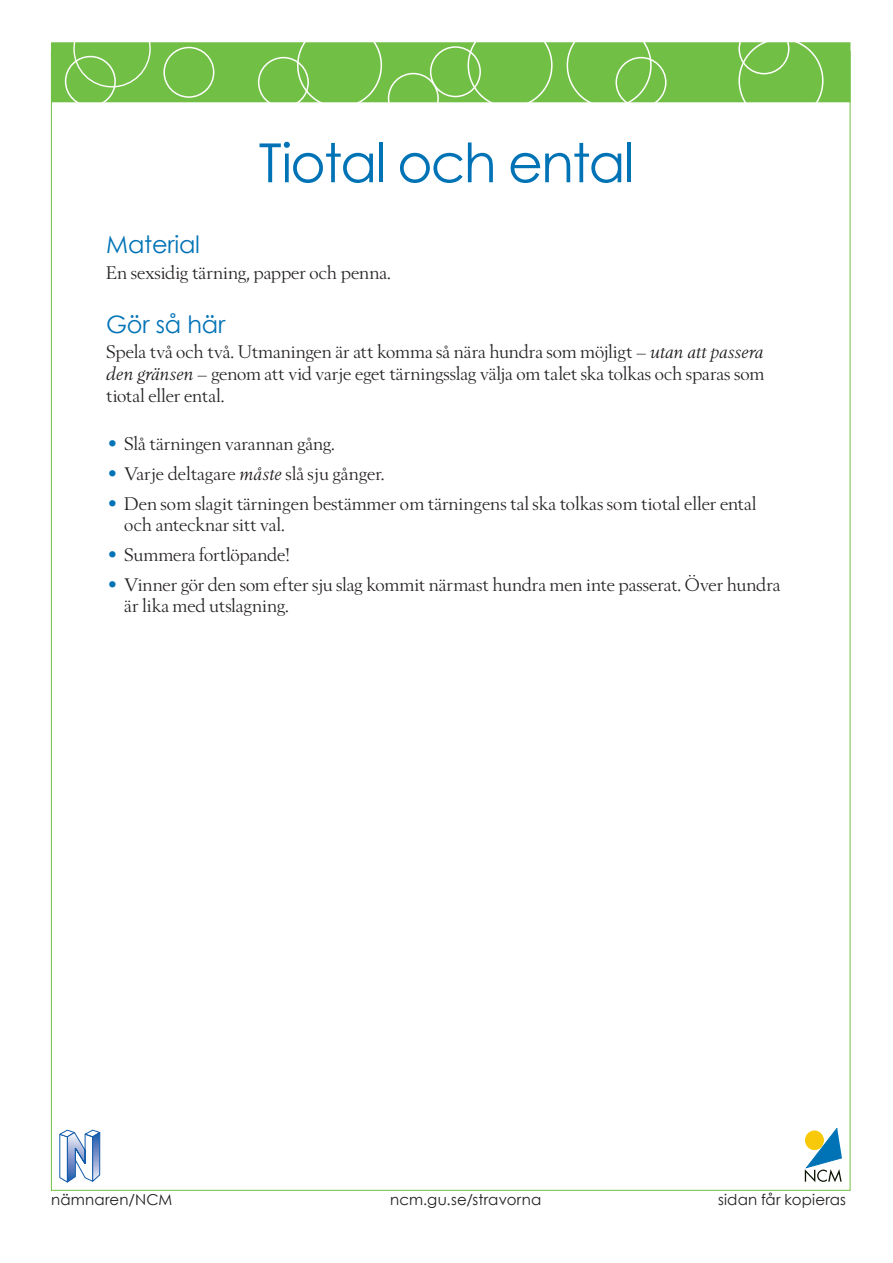
<style>
.page{position:relative;width:893px;height:1263px;background:#fff}
.page>*{position:absolute;margin:0;border:0;box-sizing:border-box;transform-origin:0 0}
.E-titel{font:54px "Century Gothic";letter-spacing:-.035em;color:#0073b6}
.E-rubrik_3{font:24px "Century Gothic";letter-spacing:-.01em;color:#0073b6}
.E-bröd{font:18px/21.6px "Berling Nova Display Pro";color:#231f20}
.t1{font:15px "Century Gothic";letter-spacing:.015em;color:#231f20}
.s1{font-style:italic}
.s2{font-family:"Century Gothic";font-size:21px;color:#0073b6}
</style>
<div class="page">
<svg style="left:60px;top:1130px;width:40px;height:52px"></svg>
<svg style="left:805px;top:1128px;width:37px;height:54px"></svg>
<div style="left:51px;top:42px;width:799px;height:60px;background:#71bf44"></div>
<div style="left:73px;top:10px;width:78px;height:77px;border:1px solid #fff;border-radius:50%"></div>
<div style="left:65px;top:56px;width:51px;height:51px;border:2px solid #fff;border-radius:50%"></div>
<div style="left:258px;top:57px;width:51px;height:51px;border:2px solid #fff;border-radius:50%"></div>
<div style="left:297px;top:23px;width:85px;height:85px;border:2px solid #fff;border-radius:50%"></div>
<div style="left:388px;top:73px;width:51px;height:51px;border:2px solid #fff;border-radius:50%"></div>
<div style="left:430px;top:46px;width:51px;height:51px;border:2px solid #fff;border-radius:50%"></div>
<div style="left:468px;top:23px;width:85px;height:85px;border:2px solid #fff;border-radius:50%"></div>
<div style="left:567px;top:23px;width:85px;height:85px;border:2px solid #fff;border-radius:50%"></div>
<div style="left:615px;top:57px;width:51px;height:51px;border:2px solid #fff;border-radius:50%"></div>
<div style="left:163px;top:47px;width:51px;height:51px;border:2px solid #fff;border-radius:50%"></div>
<div style="left:738px;top:38px;width:85px;height:85px;border:2px solid #fff;border-radius:50%"></div>
<div style="left:738px;top:23px;width:51px;height:51px;border:2px solid #fff;border-radius:50%"></div>
<p class="E-titel" style="left:259px;top:130px;width:377px">Tiotal och ental</p>
<p class="E-rubrik_3" style="left:106px;top:230px;width:95px">Material</p>
<p class="E-bröd" style="left:106px;top:262px;width:286px">En sexsidig tärning, papper och penna.</p>
<p class="E-rubrik_3" style="left:106px;top:309px;width:120px">Gör så här</p>
<p class="E-bröd" style="left:106px;top:341px;width:659px;text-align:justify">Spela två och två. Utmaningen är att komma så nära hundra som möjligt – <span class="s1">utan att passera den gränsen</span> – genom att vid varje eget tärningsslag välja om talet ska tolkas och sparas som tiotal eller ental.</p>
<p class="E-bröd" style="left:106px;top:432px;width:230px"><span class="s2">•</span> Slå tärningen varannan gång.</p>
<p class="E-bröd" style="left:106px;top:462px;width:280px"><span class="s2">•</span> Varje deltagare <span class="s1">måste</span> slå sju gånger.</p>
<p class="E-bröd" style="left:124px;top:493px;width:634px;line-height:21px;text-indent:-18px"><span class="s2">•</span> Den som slagit tärningen bestämmer om tärningens tal ska tolkas som tiotal eller ental och antecknar sitt val.</p>
<p class="E-bröd" style="left:106px;top:543px;width:185px"><span class="s2">•</span> Summera fortlöpande!</p>
<p class="E-bröd" style="left:124px;top:574px;width:658px;line-height:21px;text-indent:-18px"><span class="s2">•</span> Vinner gör den som efter sju slag kommit närmast hundra men inte passerat. Över hundra är lika med utslagning.</p>
<p class="t1" style="left:51px;top:1190px;width:123px">nämnaren/NCM</p>
<p class="t1" style="left:390px;top:1190px;width:153px">ncm.gu.se/stravorna</p>
<p class="t1" style="left:718px;top:1190px;width:130px">sidan får kopieras</p>
</div>
